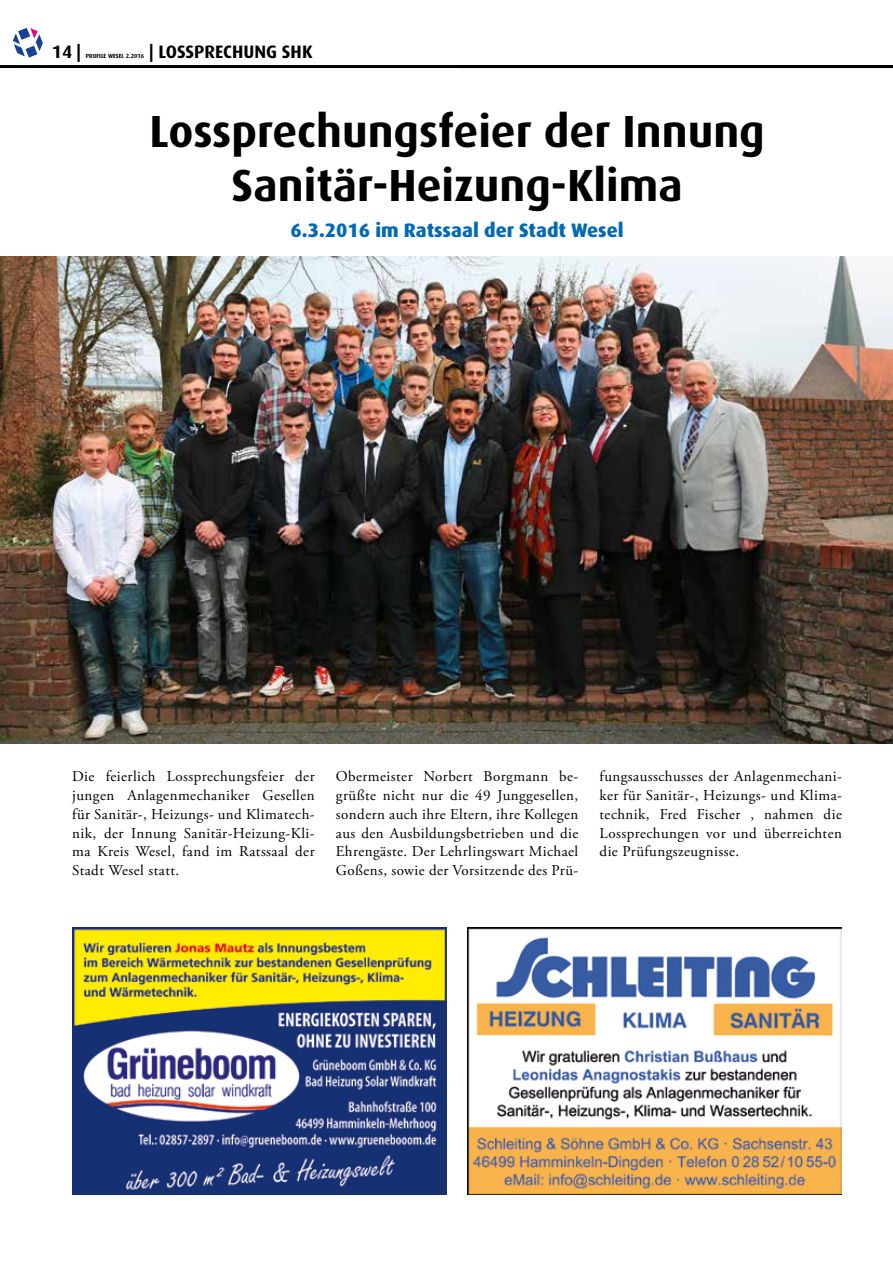
<style>
.page{position:relative;width:893px;height:1263px;background:#fff}
.page>*{position:absolute;margin:0;border:0;box-sizing:border-box;transform-origin:0 0}
.t1{font:700 45px/54px "Dax";color:#000;text-align:center}
.t2{font:800 19.5px "Dax";color:#0069b4}
.t3{font:700 18px "Dax";color:#000}
.t4{font:15px/18.8px "Adobe Garamond Pro";letter-spacing:.03em;color:#000;text-align:justify}
.t5{font:700 6px "Dax";color:#000}
</style>
<div class="page">
<hr style="left:0;top:65px;width:893px;height:3px;background:#000">
<svg style="left:13px;top:28px;width:30px;height:30px"></svg>
<img style="left:72px;top:927px;width:374px;height:268px">
<img style="left:468px;top:927px;width:374px;height:268px">
<img style="left:0;top:256px;width:893px;height:488px">
<p class="t3" style="left:52px;top:41px;width:31px">14 |</p>
<p class="t5" style="left:86px;top:52px;width:60px">PROFILE WESEL 2.2016</p>
<p class="t3" style="left:149px;top:41px;width:78px">| Lossprechung</p>
<p class="t3" style="left:282px;top:41px;width:32px">SHK</p>
<h1 class="t1" style="left:149px;top:105px;width:617px">Lossprechungsfeier der Innung<br>Sanitär-Heizung-Klima</h1>
<h2 class="t2" style="left:291px;top:220px;width:334px">6.3.2016 im Ratssaal der Stadt Wesel</h2>
<p class="t4" style="left:72px;top:768px;width:244px">Die feierlich Lossprechungsfeier der jungen Anlagenmechaniker Gesellen für Sanitär-, Heizungs- und Klimatech&shy;nik, der Innung Sanitär-Heizung-Kli&shy;ma Kreis Wesel, fand im Ratssaal der Stadt Wesel statt.</p>
<p class="t4" style="left:336px;top:768px;width:244px">Obermeister Norbert Borgmann be&shy;grüßte nicht nur die 49 Junggesellen, sondern auch ihre Eltern, ihre Kollegen aus den Ausbildungsbetrieben und die Ehrengäste. Der Lehrlingswart Michael Goßens, sowie der Vorsitzende des Prü-</p>
<p class="t4" style="left:600px;top:768px;width:244px">fungsausschusses der Anlagenmechani&shy;ker für Sanitär-, Heizungs- und Klima&shy;technik, Fred Fischer , nahmen die Lossprechungen vor und überreichten die Prüfungszeugnisse.</p>
</div>
